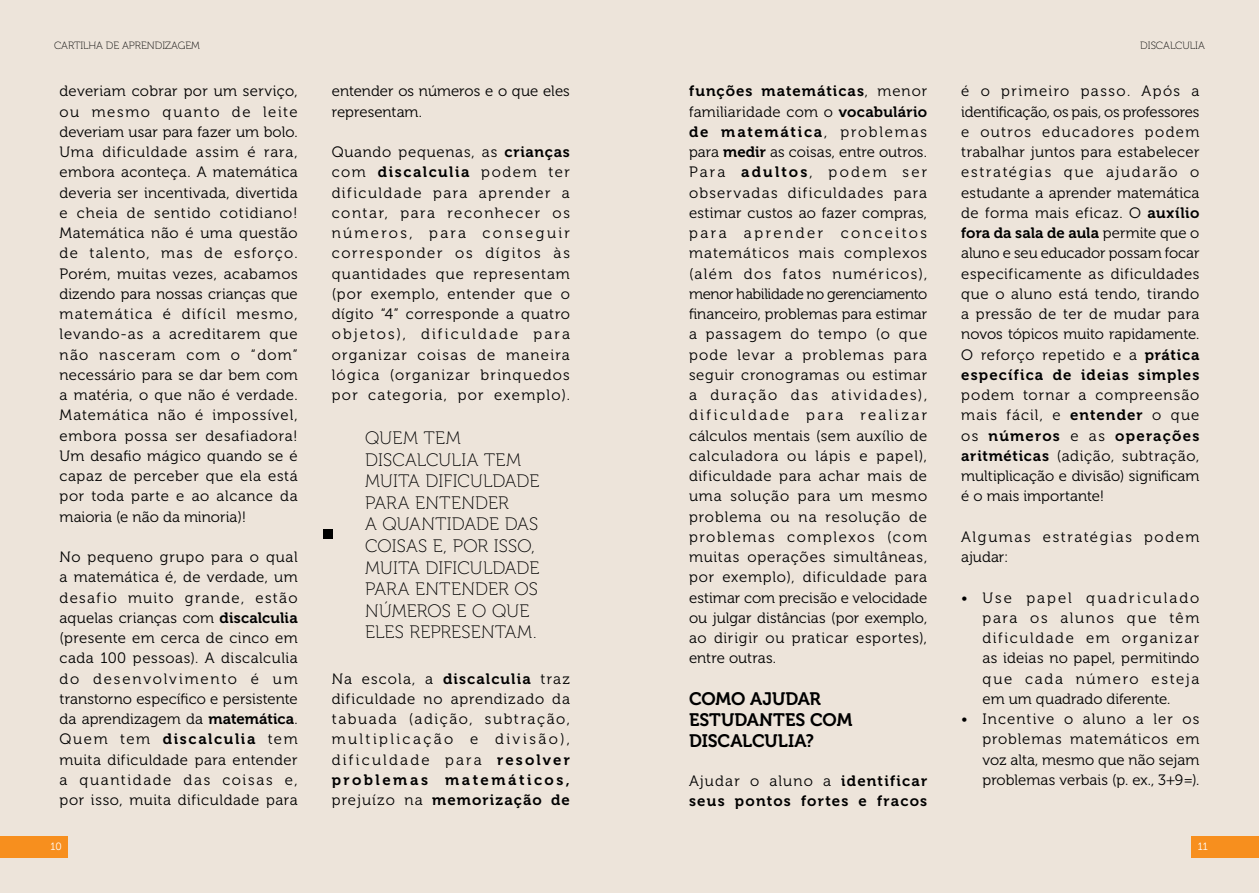
<style>
.page{position:relative;width:1259px;height:893px;background:#ede4da}
.page>*{position:absolute;margin:0;border:0;box-sizing:border-box;transform-origin:0 0}
.t1{font:18px/21.6px "Museo 100";letter-spacing:.01em;color:#000}
.t2{font:18px/21px "Museo 700";color:#000}
.t3{font:15px/20.2px "Museo 300";letter-spacing:.03em;color:#000;text-align:justify}
.t4{font:15px "Museo 700";letter-spacing:.08em;color:#000}
.t5{font:15px/20.2px "Museo 300";letter-spacing:.065em;color:#000}
.t6{font:15px/20.2px "Museo 700";letter-spacing:.155em;color:#000}
.t7{font:15px/20.2px "Museo 300";color:#000}
.t8{font:15px/20.2px "Museo 300";letter-spacing:.1em;color:#000}
.t9{font:15px "Museo 300";letter-spacing:.075em;color:#000}
.t10{font:10.5px "Museo 100";color:#000}
.t11{font:10.5px "Museo 300";color:#fff}
.s1{font-family:"Museo 700"}
.s2{font-family:"Museo 300"}
</style>
<div class="page">
<div style="left:1191px;top:836px;width:68px;height:21px;background:#f78f1e"></div>
<div style="left:0;top:836px;width:68px;height:21px;background:#f78f1e"></div>
<div style="left:324px;top:530px;width:9px;height:9px;background:#000"></div>
<p class="t10" style="left:54px;top:40px;width:147px">CARTILHA DE APRENDIZAGEM</p>
<p class="t10" style="left:1140px;top:40px;width:66px">DISCALCULIA</p>
<p class="t3" style="left:60px;top:81px;width:240px">deveriam cobrar por um serviço, ou mesmo quanto de leite deveriam usar para fazer um bolo.<br>Uma dificuldade assim é rara, embora aconteça. A matemática deveria ser incentivada, divertida e cheia de sentido cotidiano!<br>Matemática não é uma questão de talento, mas de esforço.<br>Porém, muitas vezes, acabamos dizendo para nossas crianças que matemática é difícil mesmo, levando-as a acreditarem que não nasceram com o “dom” necessário para se dar bem com a matéria, o que não é verdade.<br>Matemática não é impossível, embora possa ser desafiadora!<br>Um desafio mágico quando se é capaz de perceber que ela está por toda parte e ao alcance da maioria (e não da minoria)!</p>
<p class="t3" style="left:60px;top:547px;width:240px">No pequeno grupo para o qual a matemática é, de verdade, um desafio muito grande, estão aquelas crianças com <span class="s1">discalculia </span>(presente em cerca de cinco em cada 100 pessoas). A discalculia do desenvolvimento é um transtorno específico e persistente da aprendizagem da <span class="s1">matemática</span>.</p>
<p class="t4" style="left:60px;top:731px;width:240px"><span class="s2">Quem tem</span> discalculia <span class="s2">tem</span></p>
<p class="t3" style="left:60px;top:750px;width:240px">muita dificuldade para entender a quantidade das coisas e, por isso, muita dificuldade para</p>
<p class="t7" style="left:332px;top:81px;width:240px">entender os números e o que eles representam.</p>
<p class="t3" style="left:332px;top:142px;width:240px">Quando pequenas, as <span class="s1">crianças </span>com <span class="s1">discalculia</span> podem ter dificuldade para aprender a contar, para reconhecer os números, para conseguir corresponder os dígitos às quantidades que representam (por exemplo, entender que o dígito “4” corresponde a quatro objetos), dificuldade para organizar coisas de maneira lógica (organizar brinquedos por categoria, por exemplo).</p>
<p class="t1" style="left:365px;top:427px;width:97px">QUEM TEM<br>DISCALCULIA</p>
<p class="t1" style="left:365px;top:449px;width:176px;text-indent:119px">TEM<br>MUITA DIFICULDADE<br>PARA ENTENDER<br>A QUANTIDADE DAS<br>COISAS E, POR ISSO,<br>MUITA DIFICULDADE<br>PARA ENTENDER OS<br>NÚMEROS E O QUE<br>ELES REPRESENTAM.</p>
<p class="t3" style="left:332px;top:669px;width:240px">Na escola, a <span class="s1">discalculia</span> traz dificuldade no aprendizado da tabuada (adição, subtração, multiplicação e divisão), dificuldade para <span class="s1">resolver</span></p>
<p class="t6" style="left:332px;top:770px;width:240px">problemas matemáticos, <span class="s2">prejuízo na</span> memorização de</p>
<p class="t4" style="left:689px;top:83px;width:240px">funções matemáticas<span class="s2">, menor</span></p>
<p class="t3" style="left:689px;top:102px;width:240px">familiaridade com o <span class="s1">vocabulário</span></p>
<p class="t4" style="left:689px;top:123px;width:240px">de matemática<span class="s2">, problemas</span></p>
<p class="t3" style="left:689px;top:142px;width:240px">para <span class="s1">medir</span> as coisas, entre outros.<br>Para <span class="s1">adultos</span>, podem ser observadas dificuldades para estimar custos ao fazer compras, para aprender conceitos matemáticos mais complexos (além dos fatos numéricos), menor habilidade no gerenciamento financeiro, problemas para estimar a passagem do tempo (o que pode levar a problemas para seguir cronogramas ou estimar a duração das atividades), dificuldade para realizar cálculos mentais (sem auxílio de calculadora ou lápis e papel), dificuldade para achar mais de uma solução para um mesmo problema ou na resolução de problemas complexos (com muitas operações simultâneas, por exemplo), dificuldade para estimar com precisão e velocidade ou julgar distâncias (por exemplo, ao dirigir ou praticar esportes), entre outras.</p>
<p class="t2" style="left:689px;top:689px;width:165px">Como ajudar estudantes com<br>DISCALCULIA?</p>
<p class="t9" style="left:689px;top:772px;width:240px">Ajudar o aluno a <span class="s1">identificar</span></p>
<p class="t4" style="left:689px;top:792px;width:240px">seus pontos fortes e fracos</p>
<p class="t3" style="left:961px;top:81px;width:240px">é o primeiro passo. Após a identificação, os pais, os professores e outros educadores podem trabalhar juntos para estabelecer estratégias que ajudarão o estudante a aprender matemática de forma mais eficaz. O <span class="s1">auxílio</span></p>
<p class="t4" style="left:961px;top:225px;width:240px">fora da sala de aula <span class="s2">permite que o</span></p>
<p class="t3" style="left:961px;top:243px;width:240px">aluno e seu educador possam focar especificamente as dificuldades que o aluno está tendo, tirando a pressão de ter de mudar para novos tópicos muito rapidamente.<br>O reforço repetido e a <span class="s1">prática</span></p>
<p class="t4" style="left:961px;top:366px;width:240px">específica de ideias simples</p>
<p class="t5" style="left:961px;top:385px;width:240px">podem tornar a compreensão mais fácil, e <span class="s1">entender</span> o que</p>
<p class="t4" style="left:961px;top:427px;width:240px"><span class="s2">os</span> números <span class="s2">e as</span> operações</p>
<p class="t3" style="left:961px;top:446px;width:240px"><span class="s1">aritméticas</span> (adição, subtração, multiplicação e divisão) significam é o mais importante!</p>
<p class="t8" style="left:961px;top:527px;width:240px">Algumas estratégias podem ajudar:</p>
<p class="t3" style="left:982px;top:588px;width:218px;text-indent:-21px">• Use papel quadriculado para os alunos que têm dificuldade em organizar as ideias no papel, permitindo que cada número esteja em um quadrado diferente.</p>
<p class="t3" style="left:982px;top:709px;width:218px;text-indent:-21px">• Incentive o aluno a ler os problemas matemáticos em voz alta, mesmo que não sejam problemas verbais (p. ex., 3+9=).</p>
<p class="t11" style="left:51px;top:841px;width:13px">10</p>
<p class="t11" style="left:1197px;top:841px;width:11px">11</p>
</div>
